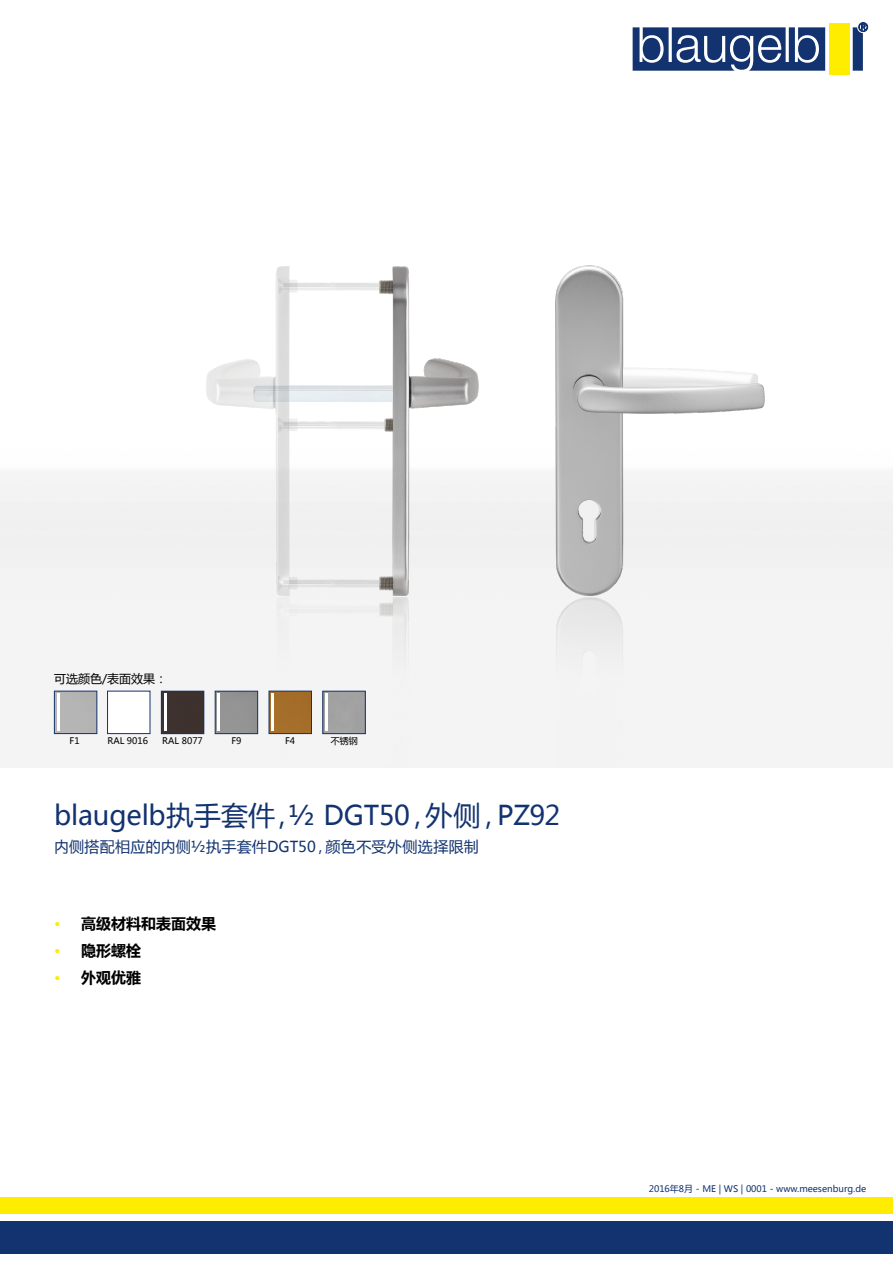
<style>
.page{position:relative;width:893px;height:1263px;background:#fff}
.page>*{position:absolute;margin:0;border:0;box-sizing:border-box;transform-origin:0 0}
.t1{font:27px "Microsoft Ya Hei";letter-spacing:-.005em;color:#133370}
.t2{font:15px "Microsoft Ya Hei";letter-spacing:.015em;color:#133370}
.t3{font:700 15px "Microsoft Ya Hei";color:#000}
.t4{font:12px "Microsoft Ya Hei";color:#000}
.t5{font:9px "Microsoft Ya Hei";color:#133370}
.t6{font:9px "Microsoft Ya Hei";color:#000}
.s1{color:#ffed00}
</style>
<div class="page">
<img style="left:0;top:265px;width:893px;height:502px">
<div style="left:0;top:1222px;width:893px;height:32px;background:#133370"></div>
<div style="left:0;top:1197px;width:893px;height:17px;background:#ffed00"></div>
<svg style="left:633px;top:22px;width:235px;height:49px"></svg>
<div style="left:829px;top:23px;width:20px;height:51px;background:#ffed00"></div>
<div style="left:107px;top:691px;width:43px;height:43px;background:#fff;border:1px solid #133370"></div>
<img style="left:217px;top:693px;width:39px;height:39px">
<div style="left:215px;top:691px;width:43px;height:43px;border:1px solid #133370"></div>
<img style="left:163px;top:693px;width:39px;height:39px">
<div style="left:161px;top:691px;width:43px;height:43px;border:1px solid #133370"></div>
<img style="left:271px;top:693px;width:39px;height:39px">
<div style="left:269px;top:691px;width:43px;height:43px;border:1px solid #133370"></div>
<img style="left:324px;top:693px;width:40px;height:39px">
<div style="left:322px;top:691px;width:44px;height:43px;border:1px solid #133370"></div>
<hr style="left:164px;top:693px;width:2px;height:38px;background:#fff">
<hr style="left:218px;top:693px;width:2px;height:38px;background:#fff">
<hr style="left:271px;top:693px;width:3px;height:38px;background:#fff">
<hr style="left:325px;top:693px;width:3px;height:38px;background:#fff">
<img style="left:56px;top:693px;width:39px;height:39px">
<div style="left:54px;top:691px;width:43px;height:43px;border:1px solid #133370"></div>
<hr style="left:57px;top:693px;width:2px;height:38px;background:#fff">
<h3 class="t4" style="left:54px;top:670px;width:115px">可选颜色/表面效果：</h3>
<p class="t6" style="left:70px;top:735px;width:12px">F1</p>
<p class="t6" style="left:107px;top:735px;width:42px">RAL 9016</p>
<p class="t6" style="left:162px;top:735px;width:42px">RAL 8077</p>
<p class="t6" style="left:231px;top:735px;width:12px">F9</p>
<p class="t6" style="left:285px;top:735px;width:12px">F4</p>
<p class="t6" style="left:331px;top:735px;width:28px">不锈钢</p>
<h1 class="t1" style="left:54px;top:796px;width:508px">blaugelb执手套件，½ DGT50，外侧，PZ92</h1>
<h2 class="t2" style="left:54px;top:836px;width:426px">内侧搭配相应的内侧½执手套件DGT50，颜色不受外侧选择限制</h2>
<h2 class="t3" style="left:54px;top:913px;width:163px"><span class="s1">•</span> 高级材料和表面效果</h2>
<h2 class="t3" style="left:54px;top:940px;width:88px"><span class="s1">•</span> 隐形螺栓</h2>
<h2 class="t3" style="left:54px;top:967px;width:88px"><span class="s1">•</span> 外观优雅</h2>
<p class="t5" style="left:649px;top:1183px;width:219px">2016年8月 - ME | WS | 0001 - www.meesenburg.de</p>
</div>
